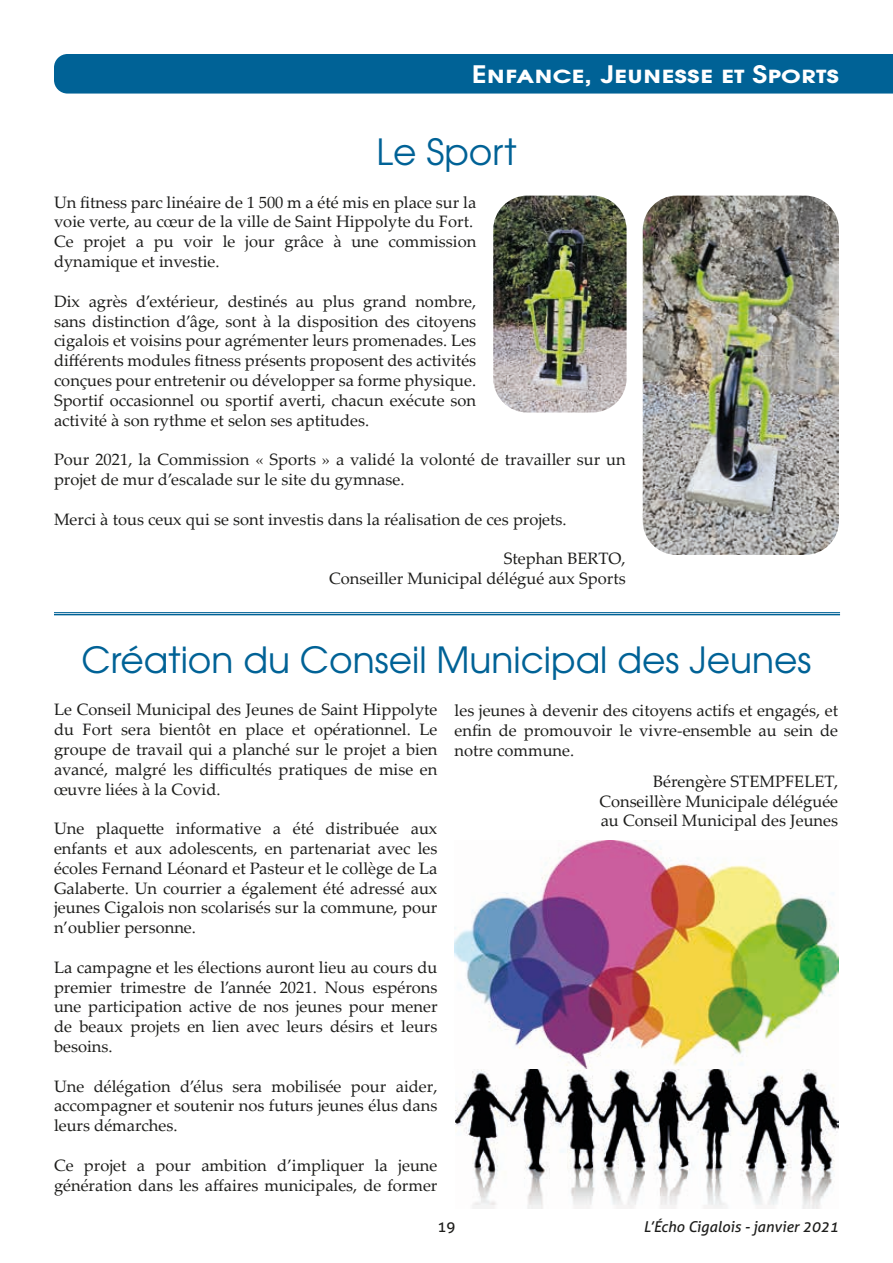
<style>
.page{position:relative;width:893px;height:1263px;background:#fff}
.page>*{position:absolute;margin:0;border:0;box-sizing:border-box;transform-origin:0 0}
.t1{font:36px "Te X Gyre Adventor";color:#006296}
.t2{font:700 24px "Te X Gyre Adventor";color:#fff;scale:1.2 1}
.t3{font:16.5px/19.8px "Palatino Linotype";color:#1d1d1b;text-align:justify}
.t4{font:italic 15px "Aller";color:#1d1d1b}
.t5{font:15px "Aller";color:#1d1d1b}
</style>
<div class="page">
<div style="left:54px;top:54px;width:839px;height:40px;background:#006296"></div>
<img style="left:643px;top:196px;width:196px;height:359px">
<img style="left:493px;top:196px;width:134px;height:216px">
<hr style="left:54px;top:612px;width:786px;height:1px;background:#006296">
<hr style="left:54px;top:614px;width:786px;height:1px;background:#006296">
<img style="left:455px;top:840px;width:384px;height:369px">
<h2 class="t2" style="left:472px;top:53px;width:308px">Enfance, Jeunesse et Sports</h2>
<h1 class="t1" style="left:376px;top:123px;width:142px">Le Sport</h1>
<p class="t3" style="left:54px;top:192px;width:424px;text-align:left">Un fitness parc linéaire de 1 500 m a été mis en place sur la voie verte, au cœur de la ville de Saint Hippolyte du Fort.<br>Ce projet a pu voir le jour grâce à une commission dynamique et investie.</p>
<p class="t3" style="left:54px;top:291px;width:424px">Dix agrès d’extérieur, destinés au plus grand nombre, sans distinction d’âge, sont à la disposition des citoyens cigalois et voisins pour agrémenter leurs promenades. Les différents modules fitness présents proposent des activités conçues pour entretenir ou développer sa forme physique.<br>Sportif occasionnel ou sportif averti, chacun exécute son activité à son rythme et selon ses aptitudes.</p>
<p class="t3" style="left:54px;top:449px;width:573px">Pour 2021, la Commission « Sports » a validé la volonté de travailler sur un projet de mur d’escalade sur le site du gymnase.</p>
<p class="t3" style="left:54px;top:508px;width:514px">Merci à tous ceux qui se sont investis dans la réalisation de ces projets.</p>
<p class="t3" style="left:329px;top:548px;width:298px;text-align:right">Stephan BERTO,<br>Conseiller Municipal délégué aux Sports</p>
<h1 class="t1" style="left:82px;top:631px;width:731px">Création du Conseil Municipal des Jeunes</h1>
<p class="t3" style="left:54px;top:699px;width:385px">Le Conseil Municipal des Jeunes de Saint Hippolyte du Fort sera bientôt en place et opérationnel. Le groupe de travail qui a planché sur le projet a bien avancé, malgré les difficultés pratiques de mise en œuvre liées à la Covid.</p>
<p class="t3" style="left:54px;top:818px;width:385px">Une plaquette informative a été distribuée aux enfants et aux adolescents, en partenariat avec les écoles Fernand Léonard et Pasteur et le collège de La Galaberte. Un courrier a également été adressé aux jeunes Cigalois non scolarisés sur la commune, pour n’oublier personne.</p>
<p class="t3" style="left:54px;top:957px;width:385px">La campagne et les élections auront lieu au cours du premier trimestre de l’année 2021. Nous espérons une participation active de nos jeunes pour mener de beaux projets en lien avec leurs désirs et leurs besoins.</p>
<p class="t3" style="left:54px;top:1075px;width:385px">Une délégation d’élus sera mobilisée pour aider, accompagner et soutenir nos futurs jeunes élus dans leurs démarches.</p>
<p class="t3" style="left:54px;top:1155px;width:385px">Ce projet a pour ambition d’impliquer la jeune génération dans les affaires municipales, de former</p>
<p class="t3" style="left:455px;top:700px;width:385px">les jeunes à devenir des citoyens actifs et engagés, et enfin de promouvoir le vivre-ensemble au sein de notre commune.</p>
<p class="t3" style="left:599px;top:770px;width:240px;text-indent:54px">Bérengère STEMPFELET, Conseillère Municipale déléguée au Conseil Municipal des Jeunes</p>
<p class="t5" style="left:437px;top:1217px;width:19px">19</p>
<p class="t4" style="left:644px;top:1217px;width:196px">L’Écho Cigalois - janvier 2021</p>
</div>
